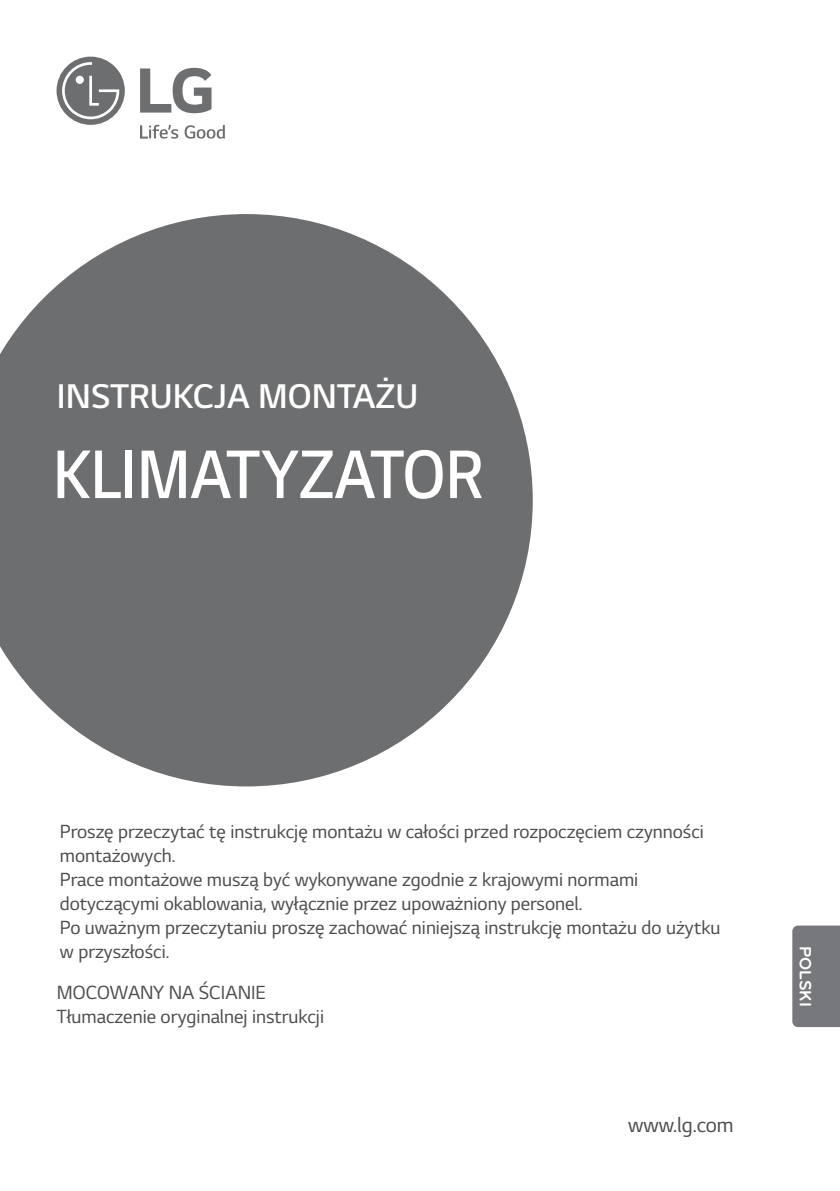
<style>
.page{position:relative;width:840px;height:1191px;background:#fff}
.page>*{position:absolute;margin:0;border:0;box-sizing:border-box;transform-origin:0 0}
.t1{font:300 72px "LG Smart";color:#fff;scale:.9 1}
.t2{font:300 36px "LG Smart";color:#fff}
.t3{font:22px "LG Smart";color:#4c4c4e}
.t4{font:20px/24px "LG Smart";color:#4c4c4e}
.t5{font:700 17px "Bryant LG";color:#fff}
</style>
<div class="page">
<svg style="left:0;top:214px;width:532px;height:572px;fill:#6d6e70"></svg>
<svg style="left:56px;top:57px;width:69px;height:68px"></svg>
<svg style="left:140px;top:125px;width:38px;height:14px"></svg>
<svg style="left:184px;top:125px;width:41px;height:14px"></svg>
<svg style="left:140px;top:68px;width:71px;height:45px"></svg>
<div style="left:792px;top:925px;width:47px;height:102px;background:#77787b"></div>
<h2 class="t2" style="left:57px;top:374px;width:362px">INSTRUKCJA MONTAŻU</h2>
<h1 class="t1" style="left:53px;top:431px;width:479px">KLIMATYZATOR</h1>
<p class="t4" style="left:60px;top:821px;width:661px">Proszę przeczytać tę instrukcję montażu w całości przed rozpoczęciem czynności montażowych.<br>Prace montażowe muszą być wykonywane zgodnie z krajowymi normami dotyczącymi okablowania, wyłącznie przez upoważniony personel.<br>Po uważnym przeczytaniu proszę zachować niniejszą instrukcję montażu do użytku w przyszłości.</p>
<p class="t4" style="left:57px;top:982px;width:268px">MOCOWANY NA ŚCIANIE<br>Tłumaczenie oryginalnej instrukcji</p>
<p class="t3" style="left:627px;top:1117px;width:107px">www.lg.com</p>
<p class="t5" style="left:811px;top:945px;width:62px;rotate:90deg">POLSKI</p>
</div>
